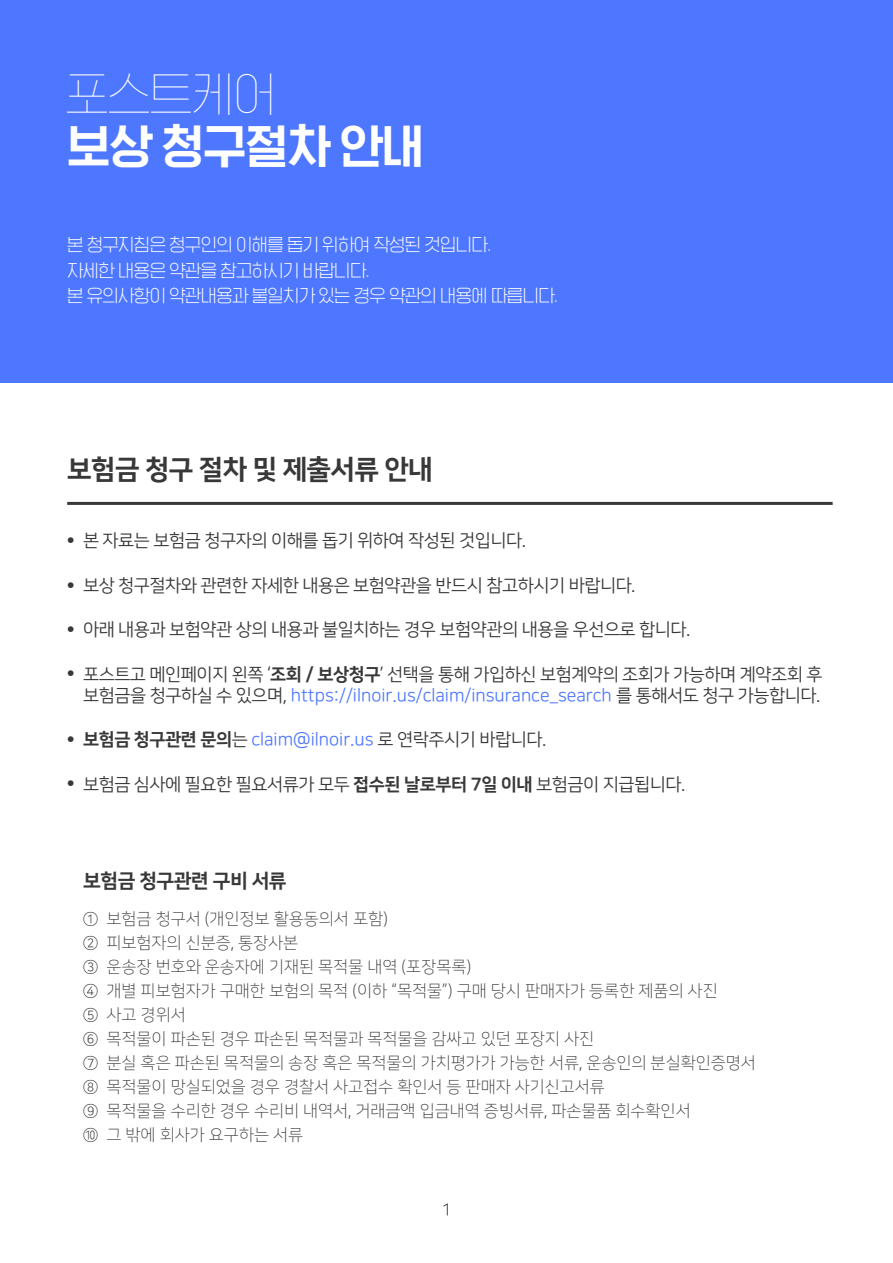
<style>
.page{position:relative;width:893px;height:1263px;background:#fff}
.page>*{position:absolute;margin:0;border:0;box-sizing:border-box;transform-origin:0 0}
.t1{font:48px "HGG Gothicssi 80 g";letter-spacing:-.025em;color:#fff}
.t2{font:48px "HGG Gothicssi 00 g";letter-spacing:-.025em;color:#fff}
.t3{font:27px "Nanum Square EB";letter-spacing:-.025em;color:#383838}
.t4{font:19.5px "Nanum Square EB";letter-spacing:-.025em;color:#383838}
.t5{font:18px/25.5px "HGG Gothicssi 20 g";letter-spacing:-.025em;color:#fff}
.t6{font:17.7px/21.1px "Nanum Square R";letter-spacing:-.025em;color:#383838;text-align:right}
.t7{font:17.7px "Nanum Square R";color:#4e77ff}
.t8{font:16.5px/24px "Nanum Square L";color:#383838}
.t9{font:16.5px "Nanum Square L";color:#0f0f0f}
.s1{font-family:"Nanum Square EB"}
.s2{color:#4e77ff}
.s3{font-family:"Nanum Square EB";color:#383838}
.s4{color:#383838}
</style>
<div class="page">
<div style="left:0;top:0;width:893px;height:383px;background:#4e77ff"></div>
<hr style="left:67px;top:502px;width:766px;height:3px;background:#383838">
<h1 class="t2" style="left:65px;top:69px;width:213px">포스트케어</h1>
<h1 class="t1" style="left:67px;top:120px;width:359px">보상 청구절차 안내</h1>
<p class="t5" style="left:67px;top:232px;width:492px">본 청구지침은 청구인의 이해를 돕기 위하여 작성된 것입니다.<br>자세한 내용은 약관을 참고하시기 바랍니다.<br>본 유의사항이 약관내용과 불일치가 있는 경우 약관의 내용에 따릅니다.</p>
<h2 class="t3" style="left:67px;top:455px;width:367px">보험금 청구 절차 및 제출서류 안내</h2>
<p class="t6" style="left:67px;top:531px;width:460px"><sup>●</sup> 본 자료는 보험금 청구자의 이해를 돕기 위하여 작성된 것입니다.</p>
<p class="t6" style="left:67px;top:575px;width:570px"><sup>●</sup> 보상 청구절차와 관련한 자세한 내용은 보험약관을 반드시 참고하시기 바랍니다.</p>
<p class="t6" style="left:67px;top:619px;width:625px"><sup>●</sup> 아래 내용과 보험약관 상의 내용과 불일치하는 경우 보험약관의 내용을 우선으로 합니다.</p>
<p class="t6" style="left:67px;top:664px;width:757px"><sup>●</sup> 포스트고 메인페이지 왼쪽 ‘<span class="s1">조회 / 보상청구</span>’ 선택을 통해 가입하신 보험계약의 조회가 가능하며 계약조회 후 보험금을 청구하실 수 있으며, <span class="s2">https://ilnoir.us/claim/insurance_search</span> 를 통해서도 청구 가능합니다.</p>
<p class="t7" style="left:67px;top:730px;width:481px"><sup>●</sup> <span class="s3">보험금 청구관련 문의</span><span class="s4">는</span> claim@ilnoir.us <span class="s4">로 연락주시기 바랍니다.</span></p>
<p class="t6" style="left:67px;top:774px;width:620px"><sup>●</sup> 보험금 심사에 필요한 필요서류가 모두 <span class="s1">접수된 날로부터 7일 이내</span> 보험금이 지급됩니다.</p>
<p class="t4" style="left:83px;top:870px;width:205px">보험금 청구관련 구비 서류</p>
<p class="t8" style="left:83px;top:907px;width:674px">① 보험금 청구서 (개인정보 활용동의서 포함)<br>② 피보험자의 신분증, 통장사본<br>③ 운송장 번호와 운송자에 기재된 목적물 내역 (포장목록)<br>④ 개별 피보험자가 구매한 보험의 목적 (이하 “목적물”) 구매 당시 판매자가 등록한 제품의 사진<br>⑤ 사고 경위서<br>⑥ 목적물이 파손된 경우 파손된 목적물과 목적물을 감싸고 있던 포장지 사진<br>⑦ 분실 혹은 파손된 목적물의 송장 혹은 목적물의 가치평가가 가능한 서류, 운송인의 분실확인증명서<br>⑧ 목적물이 망실되었을 경우 경찰서 사고접수 확인서 등 판매자 사기신고서류<br>⑨ 목적물을 수리한 경우 수리비 내역서, 거래금액 입금내역 증빙서류, 파손물품 회수확인서<br>⑩ 그 밖에 회사가 요구하는 서류</p>
<p class="t9" style="left:442px;top:1200px;width:11px">1</p>
</div>
